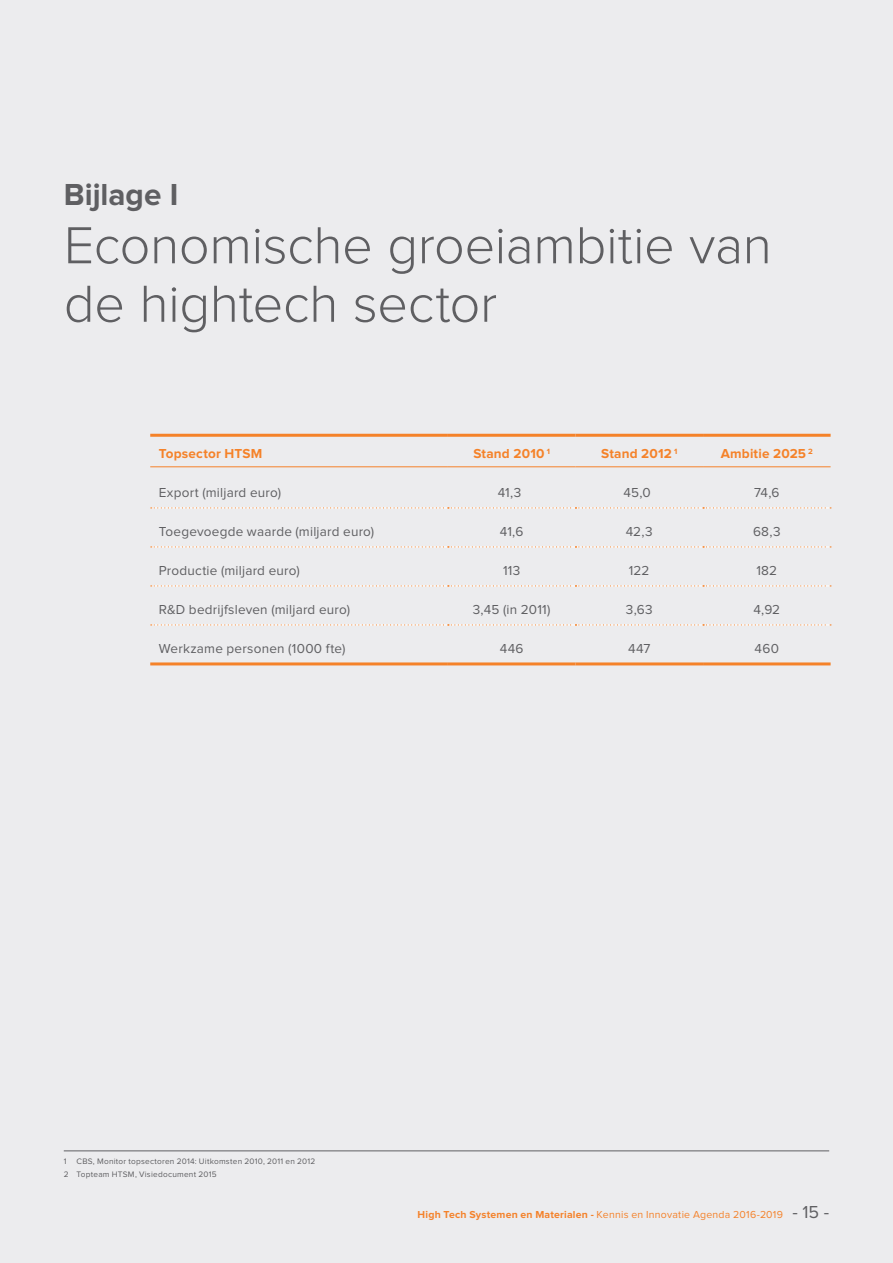
<style>
.page{position:relative;width:893px;height:1263px;background:#ececee}
.page>*{position:absolute;margin:0;border:0;box-sizing:border-box;transform-origin:0 0}
.t1{font:300 54px/58.5px "Proxima Nova";letter-spacing:-.005em;color:#5f5f62}
.t2{font:700 31.5px "Proxima Nova";color:#5f5f62}
.t3{font:13.5px "Proxima Nova";letter-spacing:.015em;color:#5f5f62}
.t4{font:700 13.5px "Proxima Nova";letter-spacing:.015em;color:#f58229}
.t5{font:10.5px "Proxima Nova";letter-spacing:.025em;color:#f4822b}
.t6{font:8.25px/13.5px "Proxima Nova";letter-spacing:.03em;color:#5f5f62}
.s1{font-weight:700}
.s2{font-size:18px;color:#5f5f62}
</style>
<div class="page">
<hr style="left:64px;top:1150px;width:765px;height:1px;background:#5f5f62">
<hr style="left:150px;top:466px;width:298px;height:1px;background:#f58229">
<hr style="left:448px;top:466px;width:127px;height:1px;background:#f58229">
<hr style="left:575px;top:466px;width:128px;height:1px;background:#f58229">
<hr style="left:703px;top:466px;width:128px;height:1px;background:#f58229">
<hr style="left:150px;top:434px;width:298px;height:3px;background:#f58229">
<hr style="left:448px;top:434px;width:127px;height:3px;background:#f58229">
<hr style="left:575px;top:434px;width:128px;height:3px;background:#f58229">
<hr style="left:703px;top:434px;width:128px;height:3px;background:#f58229">
<hr style="left:150px;top:662px;width:298px;height:3px;background:#f58229">
<hr style="left:448px;top:662px;width:127px;height:3px;background:#f58229">
<hr style="left:575px;top:662px;width:128px;height:3px;background:#f58229">
<hr style="left:703px;top:662px;width:128px;height:3px;background:#f58229">
<svg style="left:151px;top:546px;width:680px;height:1px"></svg>
<svg style="left:151px;top:585px;width:680px;height:1px"></svg>
<svg style="left:151px;top:507px;width:680px;height:1px"></svg>
<svg style="left:151px;top:624px;width:680px;height:1px"></svg>
<h2 class="t2" style="left:64px;top:180px;width:116px">Bijlage I</h2>
<h1 class="t1" style="left:64px;top:218px;width:710px">Economische groeiambitie van de hightech sector</h1>
<p class="t4" style="left:159px;top:448px;width:105px">Topsector HTSM</p>
<p class="t4" style="left:473px;top:448px;width:78px">Stand 2010 <sup>1</sup></p>
<p class="t4" style="left:601px;top:448px;width:78px">Stand 2012 <sup>1</sup></p>
<p class="t4" style="left:721px;top:448px;width:94px">Ambitie 2025 <sup>2</sup></p>
<p class="t3" style="left:159px;top:487px;width:124px">Export (miljard euro)</p>
<p class="t3" style="left:498px;top:487px;width:25px">41,3</p>
<p class="t3" style="left:623px;top:487px;width:29px">45,0</p>
<p class="t3" style="left:754px;top:487px;width:27px">74,6</p>
<p class="t3" style="left:159px;top:526px;width:217px">Toegevoegde waarde (miljard euro)</p>
<p class="t3" style="left:500px;top:526px;width:25px">41,6</p>
<p class="t3" style="left:626px;top:526px;width:28px">42,3</p>
<p class="t3" style="left:753px;top:526px;width:29px">68,3</p>
<p class="t3" style="left:159px;top:565px;width:143px">Productie (miljard euro)</p>
<p class="t3" style="left:503px;top:565px;width:19px">113</p>
<p class="t3" style="left:629px;top:565px;width:22px">122</p>
<p class="t3" style="left:756px;top:565px;width:22px">182</p>
<p class="t3" style="left:159px;top:604px;width:193px">R&amp;D bedrijfsleven (miljard euro)</p>
<p class="t3" style="left:473px;top:604px;width:79px">3,45 (in 2011)</p>
<p class="t3" style="left:626px;top:604px;width:28px">3,63</p>
<p class="t3" style="left:753px;top:604px;width:28px">4,92</p>
<p class="t3" style="left:159px;top:643px;width:188px">Werkzame personen (1000 fte)</p>
<p class="t3" style="left:500px;top:643px;width:25px">446</p>
<p class="t3" style="left:628px;top:643px;width:24px">447</p>
<p class="t3" style="left:755px;top:643px;width:26px">460</p>
<p class="t6" style="left:64px;top:1155px;width:253px">1 CBS, Monitor topsectoren 2014: Uitkomsten 2010, 2011 en 2012<br>2 Topteam HTSM, Visiedocument 2015</p>
<p class="t5" style="left:418px;top:1209px;width:413px"><span class="s1">High Tech Systemen en Materialen -</span> Kennis en Innovatie Agenda 2016-2019 <span class="s2">- 15 -</span></p>
</div>
